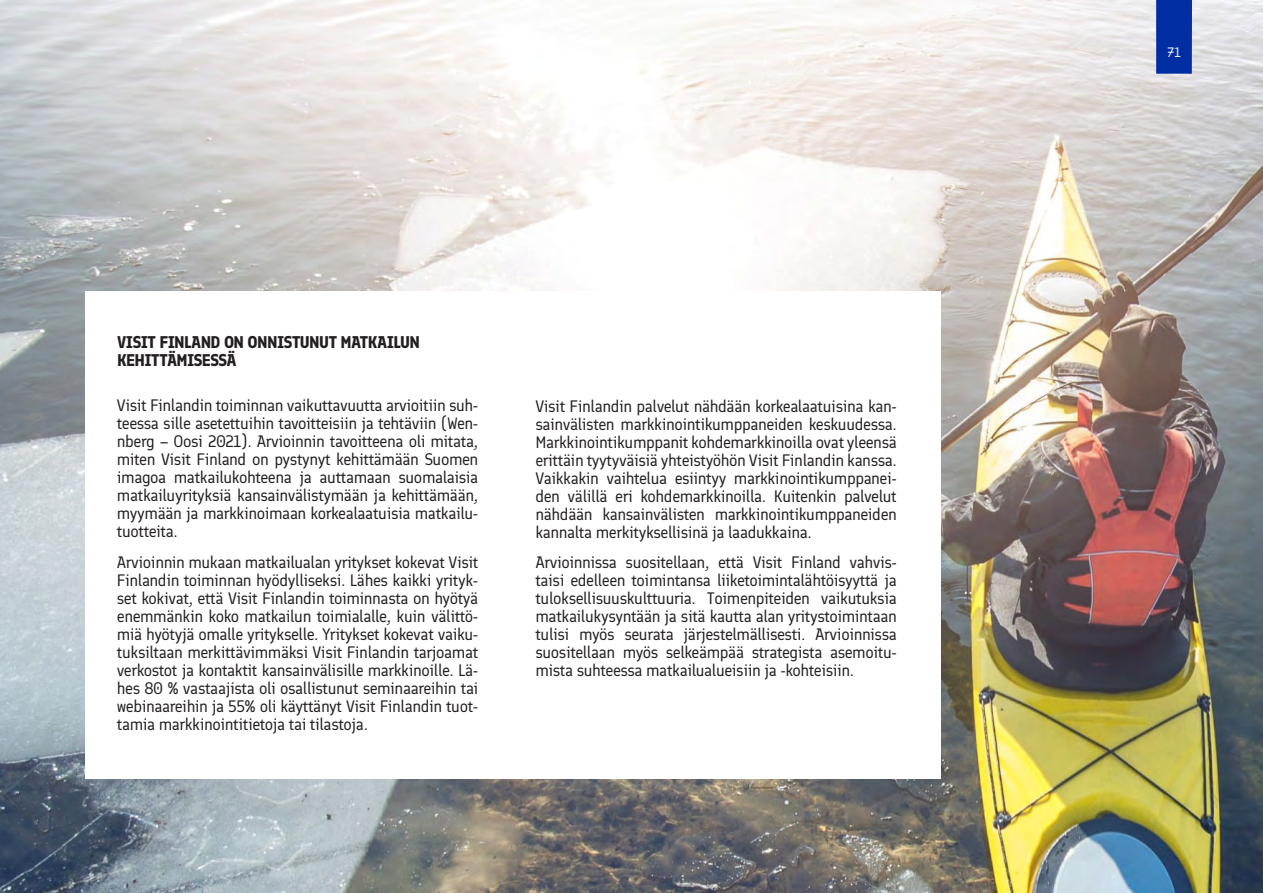
<style>
.page{position:relative;width:1263px;height:893px;background:#fff}
.page>*{position:absolute;margin:0;border:0;box-sizing:border-box;transform-origin:0 0}
.Infobox_body{font:16.5px/18px "Finlandica";letter-spacing:-.025em;color:#231f20;text-align:justify}
.Infobox_header{font:700 16.5px/18px "Finlandica";letter-spacing:-.035em;color:#231f20}
.t1{font:13.5px "Finlandica";color:#fff}
</style>
<div class="page">
<img style="left:0;top:0;width:1263px;height:893px">
<div style="left:86px;top:291px;width:855px;height:488px;background:#fff"></div>
<div style="left:1156px;top:0;width:36px;height:74px;background:#002ea2"></div>
<p class="Infobox_header" style="left:117px;top:333px;width:304px">VISIT FINLAND ON ONNISTUNUT MATKAILUN<br>KEHITTÄMISESSÄ</p>
<p class="Infobox_body" style="left:117px;top:396px;width:363px">Visit Finlandin toiminnan vaikuttavuutta arvioitiin suh&shy;teessa sille asetettuihin tavoitteisiin ja tehtäviin (Wen&shy;nberg – Oosi 2021). Arvioinnin tavoitteena oli mitata, miten Visit Finland on pystynyt kehittämään Suomen imagoa matkailukohteena ja auttamaan suomalaisia matkailuyrityksiä kansainvälistymään ja kehittämään, myymään ja markkinoimaan korkealaatuisia matkailu&shy;tuotteita.</p>
<p class="Infobox_body" style="left:117px;top:553px;width:363px">Arvioinnin mukaan matkailualan yritykset kokevat Visit Finlandin toiminnan hyödylliseksi. Lähes kaikki yrityk&shy;set kokivat, että Visit Finlandin toiminnasta on hyötyä enemmänkin koko matkailun toimialalle, kuin välittö&shy;miä hyötyjä omalle yritykselle. Yritykset kokevat vaiku&shy;tuksiltaan merkittävimmäksi Visit Finlandin tarjoamat verkostot ja kontaktit kansainvälisille markkinoille. Lä&shy;hes 80 % vastaajista oli osallistunut seminaareihin tai webinaareihin ja 55% oli käyttänyt Visit Finlandin tuot&shy;tamia markkinointitietoja tai tilastoja.</p>
<p class="Infobox_body" style="left:535px;top:397px;width:363px">Visit Finlandin palvelut nähdään korkealaatuisina kan&shy;sainvälisten markkinointikumppaneiden keskuudessa.<br>Markkinointikumppanit kohdemarkkinoilla ovat yleensä erittäin tyytyväisiä yhteistyöhön Visit Finlandin kanssa.<br>Vaikkakin vaihtelua esiintyy markkinointikumppanei&shy;den välillä eri kohdemarkkinoilla. Kuitenkin palvelut nähdään kansainvälisten markkinointikumppaneiden kannalta merkityksellisinä ja laadukkaina.</p>
<p class="Infobox_body" style="left:535px;top:553px;width:363px">Arvioinnissa suositellaan, että Visit Finland vahvis&shy;taisi edelleen toimintansa liiketoimintalähtöisyyttä ja tuloksellisuuskulttuuria. Toimenpiteiden vaikutuksia matkailukysyntään ja sitä kautta alan yritystoimintaan tulisi myös seurata järjestelmällisesti. Arvioinnissa suositellaan myös selkeämpää strategista asemoitu&shy;mista suhteessa matkailualueisiin ja -kohteisiin.</p>
<p class="t1" style="left:1167px;top:43px;width:15px">71</p>
</div>
